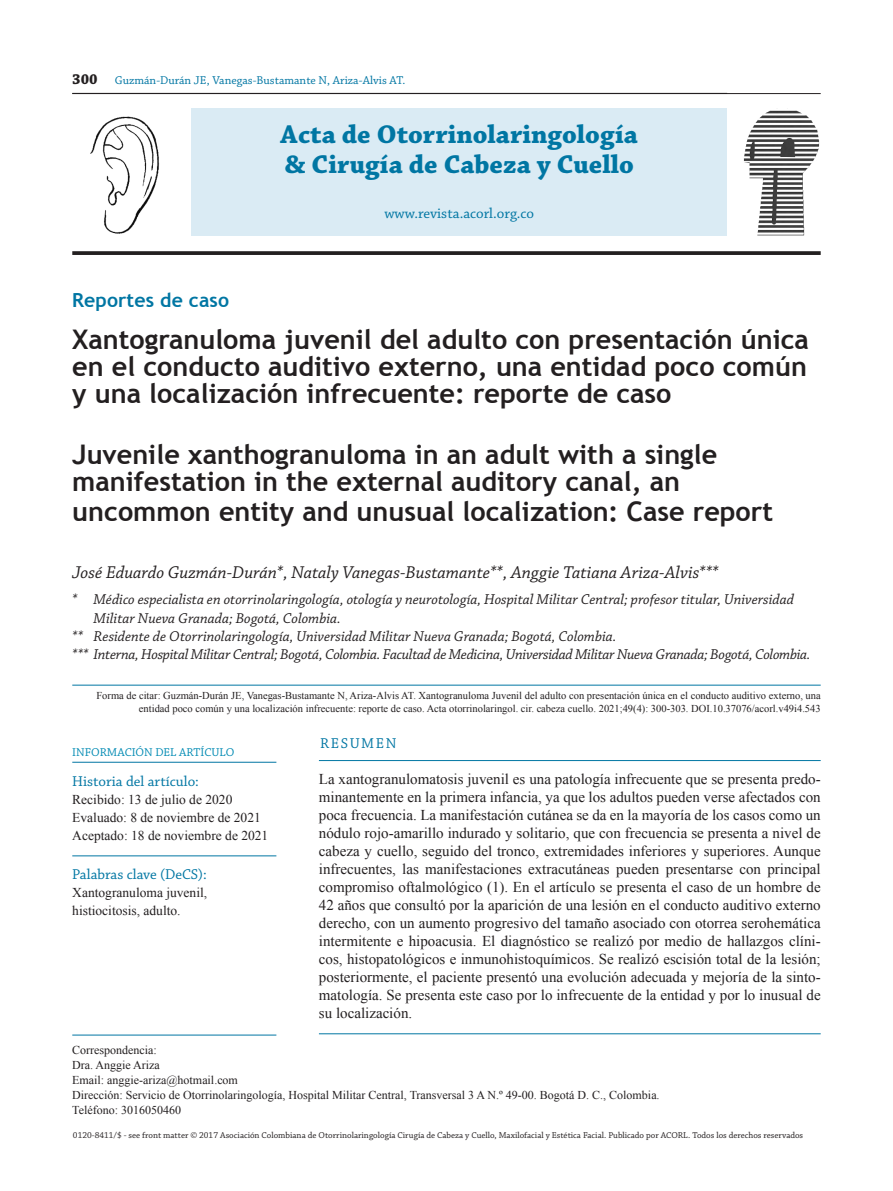
<style>
.page{position:relative;width:893px;height:1191px;background:#fff}
.page>*{position:absolute;margin:0;border:0;box-sizing:border-box;transform-origin:0 0}
.TITULO_CAPITULOS_SEC{font:700 27px/27px "Trebuchet MS";color:#231f20;text-align:justify}
.TITULO_PAGINA_CREDIT{font:700 27px "Chaparral Pro";color:#0076a3}
.TITULO_SECCION{font:700 19.5px "Trebuchet MS";letter-spacing:.005em;color:#0076a3}
.AUTOR_NOMBRE{font:italic 18px "Chaparral Pro";letter-spacing:.005em;color:#231f20}
.TEXTO_GENERAL{font:15px/18px "Times New Roman";color:#231f20;text-align:justify}
.AUTOR_DATOS{font:italic 15px/18px "Chaparral Pro";color:#231f20}
.AUTOR_DATOS-2{font:italic 15px "Chaparral Pro";letter-spacing:-.02em;color:#231f20}
.PALABRA_CLAVE{font:15px "Chaparral Pro";color:#0076a3}
.TITULO_PAGINA_CREDIT-2{font:15px "Chaparral Pro";color:#0076a3}
.TITULO_REFERENCIAS{font:15px "Chaparral Pro";letter-spacing:.105em;color:#0076a3}
.TEXTO_PALABRA_CLAVE{font:13.5px/18px "Times New Roman";color:#231f20}
.NOTAS_SIN{font:12px "Times New Roman";color:#231f20}
.t1{font:12px "Chaparral Pro";color:#0076a3}
.NOTAS{font:12px "Chaparral Pro";color:#008ab3}
.FUENTE{font:10.5px/13.5px "Times New Roman";color:#231f20;text-align:right}
.t2{font:9px "Chaparral Pro";color:#231f20}
.s1{font-weight:700;font-size:15px;color:#231f20}
</style>
<div class="page">
<hr style="left:72px;top:93px;width:749px;height:1px;background:#231f20">
<hr style="left:319px;top:760px;width:502px;height:1px;background:#0076a3">
<div style="left:191px;top:108px;width:536px;height:128px;background:#daebf4"></div>
<img style="left:743px;top:110px;width:77px;height:125px">
<svg style="left:72px;top:251px;width:749px;height:4px;background:#302c2d"></svg>
<hr style="left:72px;top:762px;width:204px;height:1px;background:#0076a3">
<hr style="left:72px;top:855px;width:204px;height:1px;background:#0076a3">
<hr style="left:319px;top:1033px;width:502px;height:1px;background:#0076a3">
<hr style="left:72px;top:685px;width:749px;height:1px;background:#0076a3">
<hr style="left:72px;top:1034px;width:204px;height:1px;background:#0076a3">
<img style="left:90px;top:116px;width:70px;height:118px">
<p class="t1" style="left:72px;top:74px;width:335px"><span class="s1">300</span> Guzmán-Durán JE, Vanegas-Bustamante N, Ariza-Alvis AT.</p>
<p class="TITULO_PAGINA_CREDIT" style="left:281px;top:119px;width:359px">Acta de Otorrinolaringología</p>
<p class="TITULO_PAGINA_CREDIT" style="left:285px;top:149px;width:350px">&amp; Cirugía de Cabeza y Cuello</p>
<p class="TITULO_PAGINA_CREDIT-2" style="left:384px;top:205px;width:151px">www.revista.acorl.org.co</p>
<p class="TITULO_SECCION" style="left:72px;top:288px;width:158px">Reportes de caso</p>
<p class="TITULO_CAPITULOS_SEC" style="left:72px;top:326px;width:738px">Xantogranuloma juvenil del adulto con presentación única en el conducto auditivo externo, una entidad poco común y una localización infrecuente: reporte de caso</p>
<p class="TITULO_CAPITULOS_SEC" style="left:72px;top:441px;width:646px">Juvenile xanthogranuloma in an adult with a single manifestation in the external auditory canal, an</p>
<p class="TITULO_CAPITULOS_SEC" style="left:72px;top:498px;width:702px">uncommon entity and unusual localization: Case report</p>
<p class="AUTOR_NOMBRE" style="left:72px;top:562px;width:648px">José Eduardo Guzmán-Durán*, Nataly Vanegas-Bustamante**, Anggie Tatiana Ariza-Alvis***</p>
<p class="AUTOR_DATOS" style="left:94px;top:591px;width:702px;text-indent:-21px">* Médico especialista en otorrinolaringología, otología y neurotología, Hospital Militar Central; profesor titular, Universidad<br>Militar Nueva Granada; Bogotá, Colombia.</p>
<p class="AUTOR_DATOS" style="left:72px;top:627px;width:546px">** Residente de Otorrinolaringología, Universidad Militar Nueva Granada; Bogotá, Colombia.</p>
<p class="AUTOR_DATOS-2" style="left:72px;top:645px;width:740px">*** Interna, Hospital Militar Central; Bogotá, Colombia. Facultad de Medicina, Universidad Militar Nueva Granada; Bogotá, Colombia.</p>
<p class="FUENTE" style="left:96px;top:688px;width:726px">Forma de citar: Guzmán-Durán JE, Vanegas-Bustamante N, Ariza-Alvis AT. Xantogranuloma Juvenil del adulto con presentación única en el conducto auditivo externo, una entidad poco común y una localización infrecuente: reporte de caso. Acta otorrinolaringol. cir. cabeza cuello. 2021;49(4): 300-303. DOI.10.37076/acorl.v49i4.543</p>
<p class="NOTAS" style="left:72px;top:745px;width:164px">INFORMACIÓN DEL ARTÍCULO</p>
<p class="PALABRA_CLAVE" style="left:72px;top:772px;width:128px">Historia del artículo:</p>
<p class="TEXTO_PALABRA_CLAVE" style="left:72px;top:790px;width:162px">Recibido: 13 de julio de 2020</p>
<p class="TEXTO_PALABRA_CLAVE" style="left:72px;top:808px;width:190px">Evaluado: 8 de noviembre de 2021</p>
<p class="TEXTO_PALABRA_CLAVE" style="left:72px;top:826px;width:198px">Aceptado: 18 de noviembre de 2021</p>
<p class="PALABRA_CLAVE" style="left:72px;top:866px;width:136px">Palabras clave (DeCS):</p>
<p class="TEXTO_PALABRA_CLAVE" style="left:72px;top:883px;width:136px">Xantogranuloma juvenil, histiocitosis, adulto.</p>
<p class="TITULO_REFERENCIAS" style="left:320px;top:734px;width:78px">RESUMEN</p>
<p class="TEXTO_GENERAL" style="left:319px;top:769px;width:503px">La xantogranulomatosis juvenil es una patología infrecuente que se presenta predo&shy;minantemente en la primera infancia, ya que los adultos pueden verse afectados con poca frecuencia. La manifestación cutánea se da en la mayoría de los casos como un nódulo rojo-amarillo indurado y solitario, que con frecuencia se presenta a nivel de cabeza y cuello, seguido del tronco, extremidades inferiores y superiores. Aunque infrecuentes, las manifestaciones extracutáneas pueden presentarse con principal compromiso oftalmológico (1). En el artículo se presenta el caso de un hombre de 42 años que consultó por la aparición de una lesión en el conducto auditivo externo derecho, con un aumento progresivo del tamaño asociado con otorrea serohemática intermitente e hipoacusia. El diagnóstico se realizó por medio de hallazgos clíni&shy;cos, histopatológicos e inmunohistoquímicos. Se realizó escisión total de la lesión; posteriormente, el paciente presentó una evolución adecuada y mejoría de la sinto&shy;matología. Se presenta este caso por lo infrecuente de la entidad y por lo inusual de su localización.</p>
<p class="NOTAS_SIN" style="left:72px;top:1042px;width:86px">Correspondencia:</p>
<p class="NOTAS_SIN" style="left:72px;top:1057px;width:89px">Dra. Anggie Ariza</p>
<p class="NOTAS_SIN" style="left:72px;top:1072px;width:167px">Email: anggie-ariza@hotmail.com</p>
<p class="NOTAS_SIN" style="left:72px;top:1087px;width:589px">Dirección: Servicio de Otorrinolaringología, Hospital Militar Central, Transversal 3 A N.º 49-00. Bogotá D. C., Colombia.</p>
<p class="NOTAS_SIN" style="left:72px;top:1102px;width:110px">Teléfono: 3016050460</p>
<p class="t2" style="left:73px;top:1130px;width:732px">0120-8411/$ - see front matter © 2017 Asociación Colombiana de Otorrinolaringología Cirugía de Cabeza y Cuello, Maxilofacial y Estética Facial. Publicado por ACORL. Todos los derechos reservados</p>
</div>
